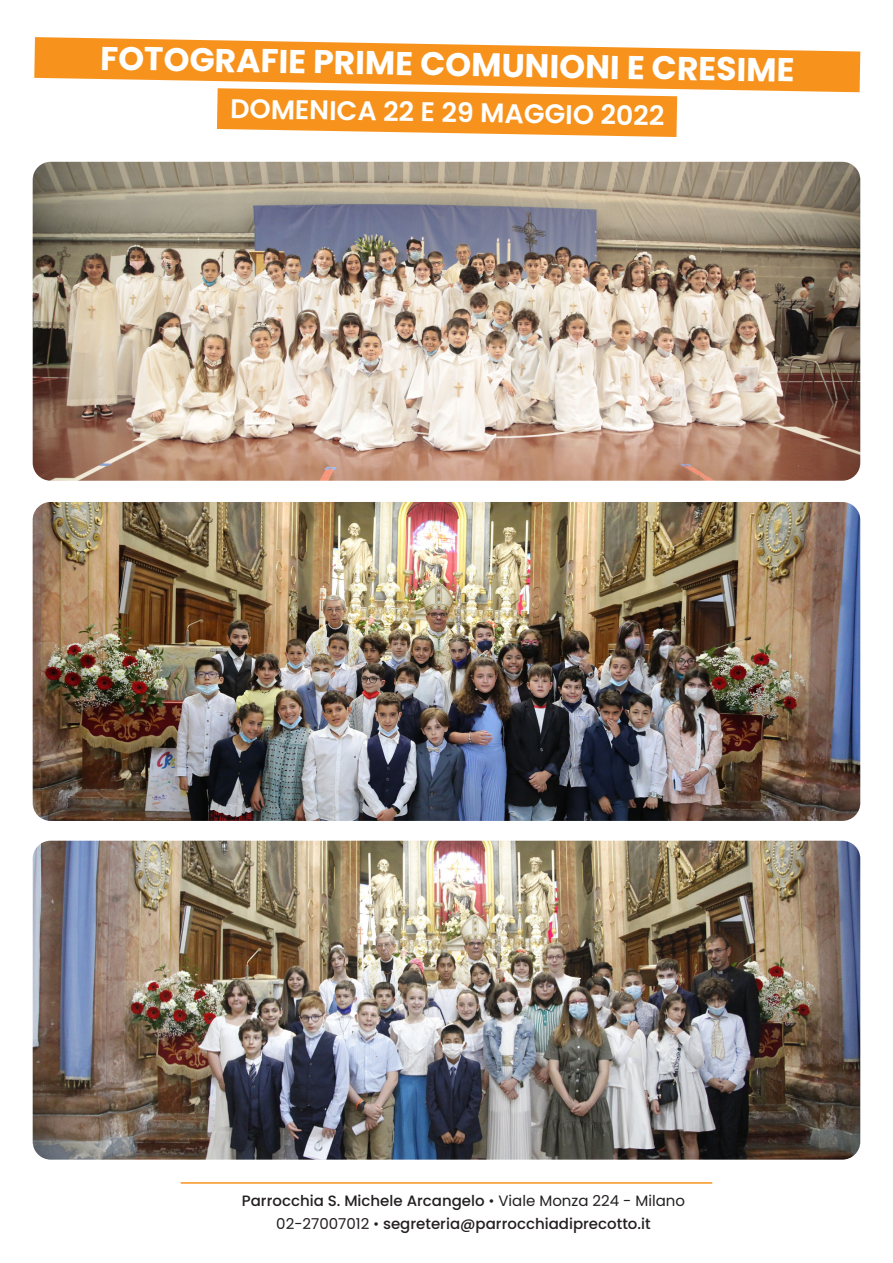
<style>
.page{position:relative;width:893px;height:1263px;background:#fff}
.page>*{position:absolute;margin:0;border:0;box-sizing:border-box;transform-origin:0 0}
.t1{font:700 33px "Poppins";color:#fff}
.t2{font:600 27px "Poppins";color:#fff}
.t3{font:500 15px/22.5px "Poppins";color:#231f20;text-align:center}
.s1{font-weight:300}
.s2{font-weight:400}
</style>
<div class="page">
<hr style="left:181px;top:1182px;width:531px;height:2px;background:#f7931d">
<svg style="left:34px;top:37px;width:826px;height:55px;fill:#f7931d"></svg>
<svg style="left:217px;top:88px;width:460px;height:49px;background:#f8a543"></svg>
<img style="left:33px;top:841px;width:827px;height:318px">
<img style="left:33px;top:502px;width:827px;height:319px">
<img style="left:33px;top:162px;width:827px;height:319px">
<h1 class="t1" style="left:101px;top:39px;width:696px;rotate:1deg">FOTOGRAFIE PRIME COMUNIONI E CRESIME</h1>
<h2 class="t2" style="left:231px;top:93px;width:436px;rotate:1deg">DOMENICA 22 E 29 MAGGIO 2022</h2>
<p class="t3" style="left:242px;top:1190px;width:445px">Parrocchia S. Michele Arcangelo <span class="s1">•</span> <span class="s2">Viale Monza 224 - Milano<br>02-27007012</span> <span class="s1">•</span> segreteria@parrocchiadiprecotto.it</p>
</div>
